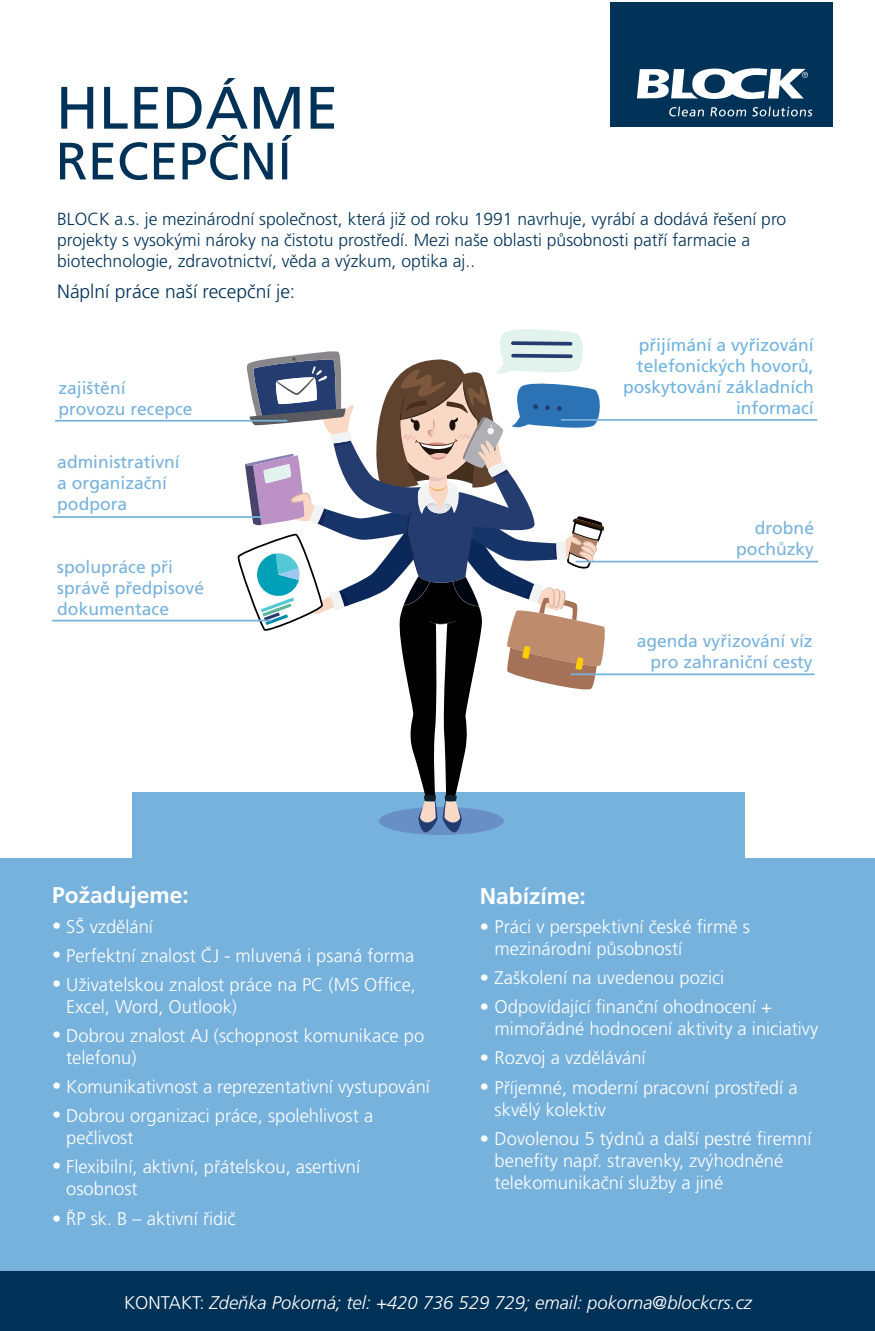
<style>
.page{position:relative;width:875px;height:1331px;background:#fff}
.page>*{position:absolute;margin:0;border:0;box-sizing:border-box;transform-origin:0 0}
.t1{font:59.85px "Frutiger CE";color:#003257}
.t2{font:52.5px "Frutiger CE";color:#003257}
.t3{font:700 22.75px "Frutiger CE";color:#fff}
.t4{font:300 19.25px "Frutiger CE";color:#003257}
.t5{font:300 18.38px/22.1px "Frutiger CE";color:#fff}
.t6{font:italic 300 18.38px "Frutiger CE";color:#fff}
.t7{font:300 17.5px/21px "Frutiger CE";color:#003257}
.t8{font:17.5px/21px "Frutiger CE";color:#77b2dd}
.t9{font:17.5px/21px "Frutiger CE";color:#6fb3df;text-align:right}
.s1{font-style:normal}
</style>
<div class="page">
<div style="left:0;top:859px;width:875px;height:472px;background:#77b2dd"></div>
<div style="left:133px;top:792px;width:612px;height:107px;background:#77b2dd"></div>
<svg style="left:379px;top:807px;width:125px;height:28px"></svg>
<svg style="left:236px;top:329px;width:372px;height:503px"></svg>
<hr style="left:55px;top:420px;width:232px;height:2px;background:#77b2dd">
<hr style="left:52px;top:620px;width:219px;height:1px;background:#77b2dd">
<hr style="left:561px;top:419px;width:256px;height:2px;background:#77b2dd">
<hr style="left:576px;top:561px;width:242px;height:1px;background:#77b2dd">
<hr style="left:570px;top:673px;width:245px;height:2px;background:#77b2dd">
<div style="left:610px;top:2px;width:223px;height:125px;background:#003357"></div>
<svg style="left:637px;top:68px;width:171px;height:31px"></svg>
<svg style="left:669px;top:107px;width:35px;height:9px"></svg>
<svg style="left:711px;top:107px;width:35px;height:9px"></svg>
<svg style="left:752px;top:107px;width:60px;height:9px"></svg>
<hr style="left:53px;top:516px;width:210px;height:2px;background:#77b2dd">
<div style="left:0;top:1271px;width:875px;height:60px;background:#003257"></div>
<h1 class="t1" style="left:56px;top:74px;width:284px">HLEDÁME</h1>
<h2 class="t2" style="left:56px;top:131px;width:238px">RECEPČNÍ</h2>
<p class="t7" style="left:57px;top:209px;width:731px">BLOCK a.s. je mezinárodní společnost, která již od roku 1991 navrhuje, vyrábí a dodává řešení pro projekty s vysokými nároky na čistotu prostředí. Mezi naše oblasti působnosti patří farmacie a biotechnologie, zdravotnictví, věda a výzkum, optika aj..</p>
<p class="t4" style="left:57px;top:280px;width:240px">Náplní práce naší recepční je:</p>
<p class="t8" style="left:58px;top:377px;width:136px">zajištění provozu recepce</p>
<p class="t8" style="left:57px;top:451px;width:124px">administrativní a organizační podpora</p>
<p class="t8" style="left:57px;top:557px;width:148px">spolupráce při správě předpisové dokumentace</p>
<p class="t9" style="left:623px;top:334px;width:192px">přijímání a vyřizování telefonických hovorů, poskytování základních informací</p>
<p class="t8" style="left:736px;top:518px;width:79px;text-align:right">drobné pochůzky</p>
<p class="t8" style="left:637px;top:630px;width:178px;text-align:right">agenda vyřizování víz pro zahraniční cesty</p>
<p class="t3" style="left:52px;top:882px;width:138px">Požadujeme:</p>
<p class="t5" style="left:52px;top:915px;width:102px">• SŠ vzdělání</p>
<p class="t5" style="left:52px;top:944px;width:364px">• Perfektní znalost ČJ - mluvená i psaná forma</p>
<p class="t5" style="left:52px;top:973px;width:365px">• Uživatelskou znalost práce na PC (MS Office,</p>
<p class="t5" style="left:52px;top:1025px;width:374px">• Dobrou znalost AJ (schopnost komunikace po</p>
<p class="t5" style="left:52px;top:1076px;width:379px">• Komunikativnost a reprezentativní vystupování</p>
<p class="t5" style="left:52px;top:1105px;width:322px">• Dobrou organizaci práce, spolehlivost a</p>
<p class="t5" style="left:52px;top:1156px;width:309px">• Flexibilní, aktivní, přátelskou, asertivní</p>
<p class="t5" style="left:52px;top:1208px;width:185px">• ŘP sk. B – aktivní řidič</p>
<p class="t5" style="left:66px;top:995px;width:172px">Excel, Word, Outlook)</p>
<p class="t5" style="left:66px;top:1047px;width:72px">telefonu)</p>
<p class="t5" style="left:66px;top:1127px;width:69px">pečlivost</p>
<p class="t5" style="left:66px;top:1178px;width:73px">osobnost</p>
<p class="t3" style="left:480px;top:883px;width:108px">Nabízíme:</p>
<p class="t5" style="left:480px;top:916px;width:272px">• Práci v perspektivní české firmě s</p>
<p class="t5" style="left:480px;top:967px;width:246px">• Zaškolení na uvedenou pozici</p>
<p class="t5" style="left:480px;top:996px;width:294px">• Odpovídající finanční ohodnocení +</p>
<p class="t5" style="left:480px;top:1047px;width:167px">• Rozvoj a vzdělávání</p>
<p class="t5" style="left:480px;top:1076px;width:319px">• Příjemné, moderní pracovní prostředí a</p>
<p class="t5" style="left:480px;top:1127px;width:333px">• Dovolenou 5 týdnů a další pestré firemní</p>
<p class="t5" style="left:495px;top:938px;width:189px">mezinárodní působností</p>
<p class="t5" style="left:495px;top:1018px;width:325px">mimořádné hodnocení aktivity a iniciativy</p>
<p class="t5" style="left:495px;top:1098px;width:113px">skvělý kolektiv</p>
<p class="t5" style="left:495px;top:1149px;width:290px">benefity např. stravenky, zvýhodněné telekomunikační služby a jiné</p>
<p class="t6" style="left:124px;top:1292px;width:629px"><span class="s1">KONTAKT:</span> Zdeňka Pokorná; tel: +420 736 529 729; email: pokorna@blockcrs.cz</p>
</div>
